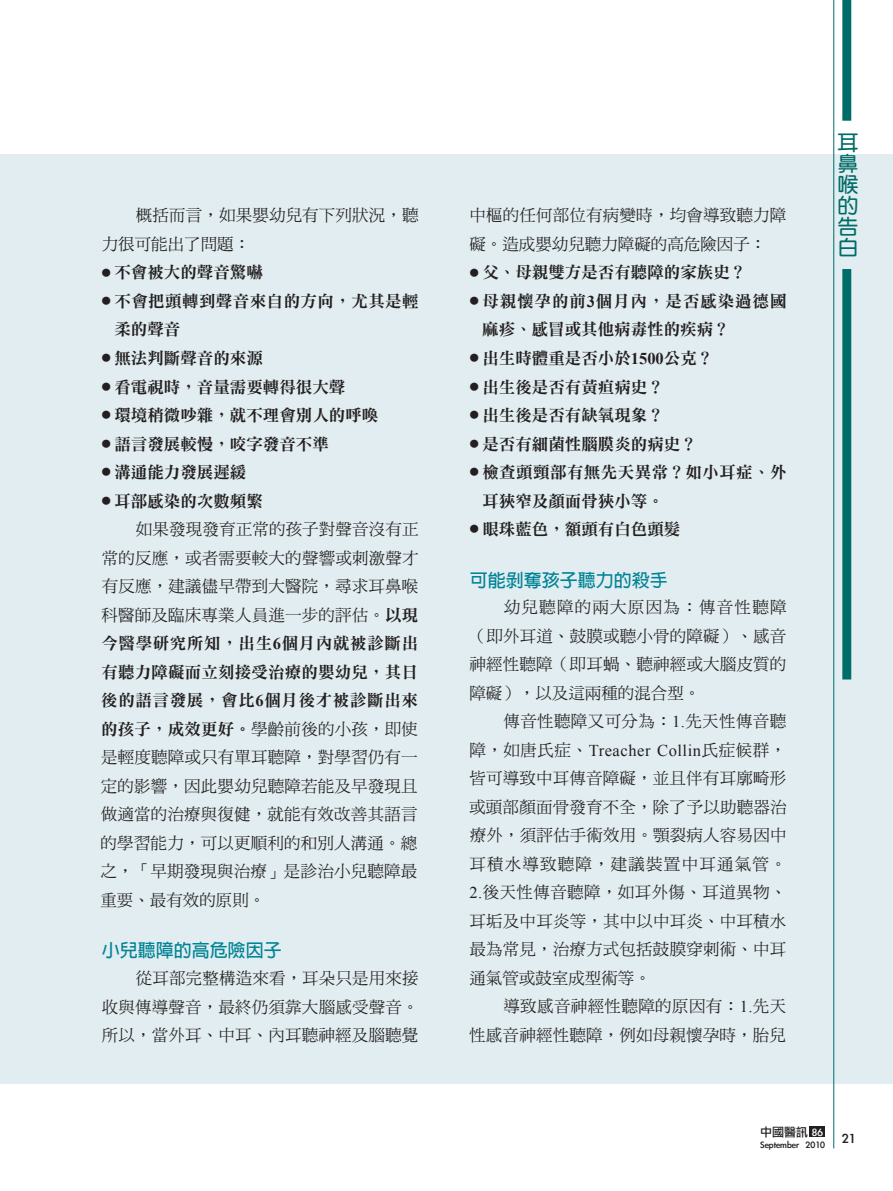
<style>
.page{position:relative;width:893px;height:1191px;background:#fff}
.page>*{position:absolute;margin:0;border:0;box-sizing:border-box;transform-origin:0 0}
.t1{font:21px/21px "DF Yuan Std W7";color:#006c67;text-align:justify}
.t2{font:700 18px "Lin Gothic";color:#008395}
.t3{font:16.5px/28.5px "DF Ming Std W5";letter-spacing:.01em;color:#231f20;text-align:justify}
.t4{font:16.5px/28.5px "DF Ming Std W9";color:#231f20;text-align:justify}
.t5{font:16.5px/28.5px "DF Ming Std W9";letter-spacing:.025em;color:#231f20}
.t6{font:16.5px/28.5px "DF Ming Std W9";letter-spacing:.055em;color:#231f20}
.t7{font:16.5px "Times New Roman";letter-spacing:.035em;color:#231f20}
.t8{font:15px "Li Gothic Med";color:#231f20}
.t9{font:12px "Li Gothic Med";color:#231f20}
.t10{font:10.5px "Li Gothic Med";color:#231f20}
.s1{font-family:"DF Ming Std W9"}
.s2{font-family:"Times New Roman";font-weight:700}
.s3{font-family:"Times New Roman"}
.s4{font-family:"DF Ming Std W5"}
.s5{color:#fff}
</style>
<div class="page">
<div style="left:0;top:154px;width:893px;height:929px;background:#e1edf0"></div>
<div style="left:810px;top:1126px;width:15px;height:11px;background:#231f20"></div>
<div style="left:842px;top:0;width:9px;height:121px;background:#006c67"></div>
<hr style="left:833px;top:0;width:1px;height:1148px;background:#006c67">
<div style="left:842px;top:269px;width:9px;height:410px;background:#006c67"></div>
<p class="t3" style="left:102px;top:201px;width:318px;text-indent:34px">概括而言，如果嬰幼兒有下列狀況，聽力很可能出了問題：</p>
<p class="t4" style="left:102px;top:258px;width:163px"><sup>●</sup> 不會被大的聲音驚嚇</p>
<p class="t5" style="left:114px;top:286px;width:306px;text-indent:-13px"><sup>●</sup> 不會把頭轉到聲音來自的方向，尤其是輕柔的聲音</p>
<p class="t4" style="left:102px;top:343px;width:163px"><sup>●</sup> 無法判斷聲音的來源</p>
<p class="t4" style="left:102px;top:372px;width:245px"><sup>●</sup> 看電視時，音量需要轉得很大聲</p>
<p class="t4" style="left:102px;top:400px;width:278px"><sup>●</sup> 環境稍微吵雜，就不理會別人的呼喚</p>
<p class="t4" style="left:102px;top:429px;width:229px"><sup>●</sup> 語言發展較慢，咬字發音不準</p>
<p class="t4" style="left:102px;top:457px;width:146px"><sup>●</sup> 溝通能力發展遲緩</p>
<p class="t4" style="left:102px;top:486px;width:163px"><sup>●</sup> 耳部感染的次數頻繁</p>
<p class="t3" style="left:102px;top:514px;width:319px;text-indent:34px">如果發現發育正常的孩子對聲音沒有正常的反應，或者需要較大的聲響或刺激聲才有反應，建議儘早帶到大醫院，尋求耳鼻喉科醫師及臨床專業人員進一步的評估。<span class="s1">以現</span></p>
<p class="t4" style="left:101px;top:628px;width:319px">今醫學研究所知，出生<span class="s2">6</span>個月內就被診斷出有聽力障礙而立刻接受治療的嬰幼兒，其日後的語言發展，會比<span class="s2">6</span>個月後才被診斷出來</p>
<p class="t3" style="left:100px;top:714px;width:319px"><span class="s1">的孩子，成效更好。</span>學齡前後的小孩，即使是輕度聽障或只有單耳聽障，對學習仍有一定的影響，因此嬰幼兒聽障若能及早發現且做適當的治療與復健，就能有效改善其語言的學習能力，可以更順利的和別人溝通。總之，「早期發現與治療」是診治小兒聽障最重要、最有效的原則。</p>
<p class="t2" style="left:102px;top:941px;width:181px">小兒聽障的高危險因子</p>
<p class="t3" style="left:102px;top:963px;width:319px;text-indent:34px">從耳部完整構造來看，耳朵只是用來接收與傳導聲音，最終仍須靠大腦感受聲音。所以，當外耳、中耳、內耳聽神經及腦聽覺</p>
<p class="t3" style="left:469px;top:201px;width:318px">中樞的任何部位有病變時，均會導致聽力障礙。造成嬰幼兒聽力障礙的高危險因子：</p>
<p class="t4" style="left:470px;top:258px;width:278px"><sup>●</sup> 父、母親雙方是否有聽障的家族史？</p>
<p class="t6" style="left:482px;top:286px;width:306px;text-indent:-12px"><sup>●</sup> 母親懷孕的前<span class="s2">3</span>個月內，是否感染過德國麻疹、感冒或其他病毒性的疾病？</p>
<p class="t4" style="left:470px;top:343px;width:245px"><sup>●</sup> 出生時體重是否小於<span class="s2">1500</span>公克？</p>
<p class="t4" style="left:470px;top:372px;width:196px"><sup>●</sup> 出生後是否有黃疸病史？</p>
<p class="t4" style="left:470px;top:400px;width:196px"><sup>●</sup> 出生後是否有缺氧現象？</p>
<p class="t4" style="left:470px;top:429px;width:229px"><sup>●</sup> 是否有細菌性腦膜炎的病史？</p>
<p class="t5" style="left:482px;top:457px;width:306px;text-indent:-13px"><sup>●</sup> 檢查頭頸部有無先天異常？如小耳症、外耳狹窄及顏面骨狹小等。</p>
<p class="t4" style="left:470px;top:514px;width:212px"><sup>●</sup> 眼珠藍色，額頭有白色頭髮</p>
<p class="t2" style="left:470px;top:571px;width:199px">可能剝奪孩子聽力的殺手</p>
<p class="t3" style="left:469px;top:593px;width:319px;text-indent:34px">幼兒聽障的兩大原因為：傳音性聽障（即外耳道、鼓膜或聽小骨的障礙）、感音神經性聽障（即耳蝸、聽神經或大腦皮質的障礙），以及這兩種的混合型。</p>
<p class="t3" style="left:503px;top:707px;width:284px">傳音性聽障又可分為：<span class="s3">1.</span>先天性傳音聽</p>
<p class="t7" style="left:469px;top:739px;width:318px"><span class="s4">障，如唐氏症、</span>Treacher Collin<span class="s4">氏症候群，</span></p>
<p class="t3" style="left:469px;top:764px;width:319px">皆可導致中耳傳音障礙，並且伴有耳廓畸形或頭部顏面骨發育不全，除了予以助聽器治療外，須評估手術效用。顎裂病人容易因中耳積水導致聽障，建議裝置中耳通氣管。<span class="s3">2.</span>後天性傳音聽障，如耳外傷、耳道異物、耳垢及中耳炎等，其中以中耳炎、中耳積水最為常見，治療方式包括鼓膜穿刺術、中耳通氣管或鼓室成型術等。</p>
<p class="t3" style="left:469px;top:992px;width:318px;text-align:right">導致感音神經性聽障的原因有：<span class="s3">1.</span>先天<br>性感音神經性聽障，例如母親懷孕時，胎兒</p>
<p class="t1" style="left:837px;top:132px;width:22px">耳鼻喉的告白</p>
<p class="t9" style="left:760px;top:1125px;width:64px">中國醫訊 <span class="s5">86</span></p>
<p class="t10" style="left:760px;top:1139px;width:66px">September 2010</p>
<p class="t8" style="left:842px;top:1130px;width:15px">21</p>
</div>
